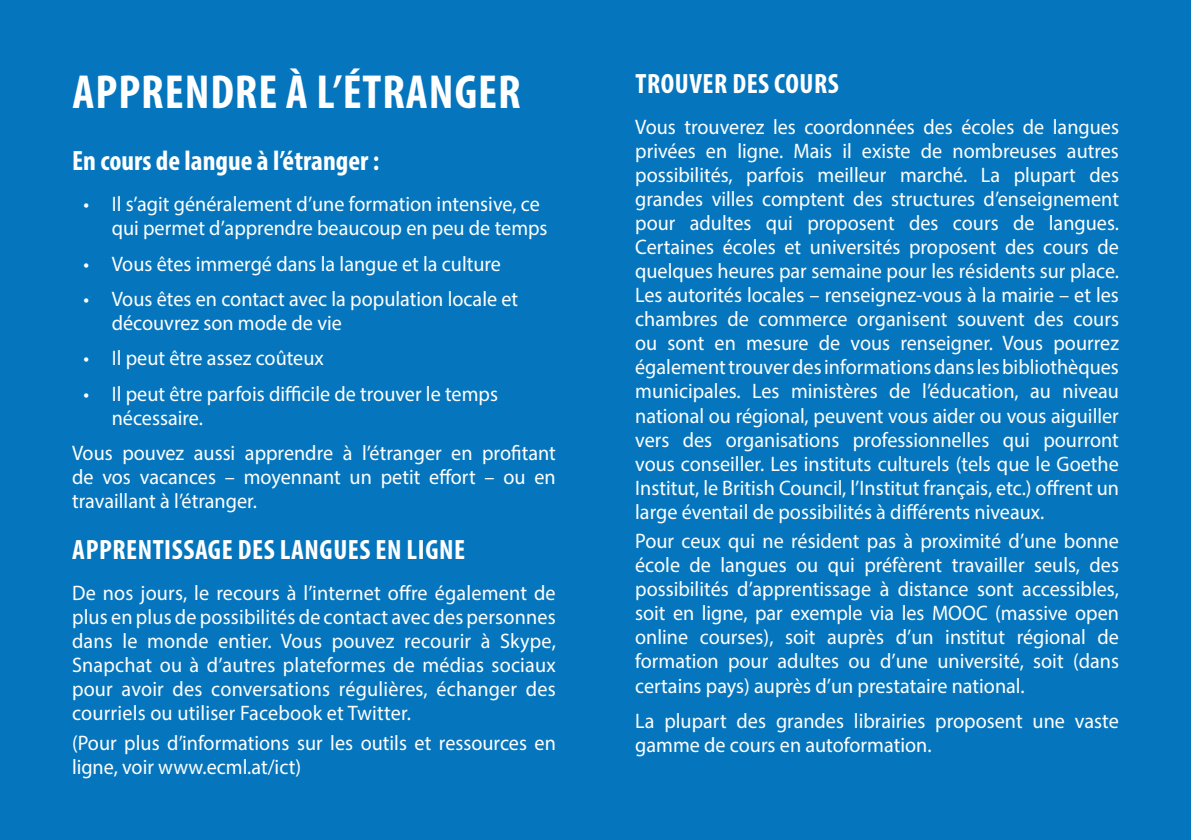
<style>
.page{position:relative;width:1191px;height:840px;background:#fff}
.page>*{position:absolute;margin:0;border:0;box-sizing:border-box;transform-origin:0 0}
.t1{font:700 condensed 48px "Myriad Pro";letter-spacing:.02em;color:#fff}
.t2{font:700 condensed 28px "Myriad Pro";letter-spacing:.02em;color:#fff}
.t3{font:700 condensed 28px "Myriad Pro";color:#fff}
.t4{font:21px/24px "Myriad Pro";color:#fff;scale:.96 1}
</style>
<div class="page">
<div style="left:0;top:0;width:1191px;height:839px;background:#0576bd"></div>
<h1 class="t1" style="left:72px;top:62px;width:450px">APPRENDRE À L’ÉTRANGER</h1>
<h2 class="t3" style="left:72px;top:143px;width:309px">En cours de langue à l’étranger :</h2>
<p class="t4" style="left:112px;top:192px;width:455px;text-indent:-28px">• Il s’agit généralement d’une formation intensive, ce qui permet d’apprendre beaucoup en peu de temps</p>
<p class="t4" style="left:83px;top:251px;width:436px">• Vous êtes immergé dans la langue et la culture</p>
<p class="t4" style="left:112px;top:286px;width:425px;text-indent:-28px">• Vous êtes en contact avec la population locale et découvrez son mode de vie</p>
<p class="t4" style="left:83px;top:346px;width:252px">• Il peut être assez coûteux</p>
<p class="t4" style="left:112px;top:381px;width:404px;text-indent:-28px">• Il peut être parfois difficile de trouver le temps nécessaire.</p>
<p class="t4" style="left:72px;top:440px;width:505px;text-align:justify">Vous pouvez aussi apprendre à l’étranger en profitant de vos vacances – moyennant un petit effort – ou en travaillant à l’étranger.</p>
<h2 class="t2" style="left:72px;top:532px;width:394px">APPRENTISSAGE DES LANGUES EN LIGNE</h2>
<p class="t4" style="left:72px;top:580px;width:505px;text-align:justify">De nos jours, le recours à l’internet offre également de plus en plus de possibilités de contact avec des personnes dans le monde entier. Vous pouvez recourir à Skype, Snapchat ou à d’autres plateformes de médias sociaux pour avoir des conversations régulières, échanger des courriels ou utiliser Facebook et Twitter.</p>
<p class="t4" style="left:72px;top:730px;width:505px">(Pour plus d’informations sur les outils et ressources en ligne, voir www.ecml.at/ict)</p>
<h2 class="t2" style="left:635px;top:66px;width:205px">TROUVER DES COURS</h2>
<p class="t4" style="left:635px;top:115px;width:505px;text-align:justify">Vous trouverez les coordonnées des écoles de langues privées en ligne. Mais il existe de nombreuses autres possibilités, parfois meilleur marché. La plupart des grandes villes comptent des structures d’enseignement pour adultes qui proposent des cours de langues.<br>Certaines écoles et universités proposent des cours de quelques heures par semaine pour les résidents sur place.<br>Les autorités locales – renseignez-vous à la mairie – et les chambres de commerce organisent souvent des cours ou sont en mesure de vous renseigner. Vous pourrez également trouver des informations dans les bibliothèques municipales. Les ministères de l’éducation, au niveau national ou régional, peuvent vous aider ou vous aiguiller vers des organisations professionnelles qui pourront vous conseiller. Les instituts culturels (tels que le Goethe Institut, le British Council, l’Institut français, etc.) offrent un large éventail de possibilités à différents niveaux.</p>
<p class="t4" style="left:635px;top:528px;width:505px;text-align:justify">Pour ceux qui ne résident pas à proximité d’une bonne école de langues ou qui préfèrent travailler seuls, des possibilités d’apprentissage à distance sont accessibles, soit en ligne, par exemple via les MOOC (massive open online courses), soit auprès d’un institut régional de formation pour adultes ou d’une université, soit (dans certains pays) auprès d’un prestataire national.</p>
<p class="t4" style="left:635px;top:708px;width:505px">La plupart des grandes librairies proposent une vaste gamme de cours en autoformation.</p>
</div>
